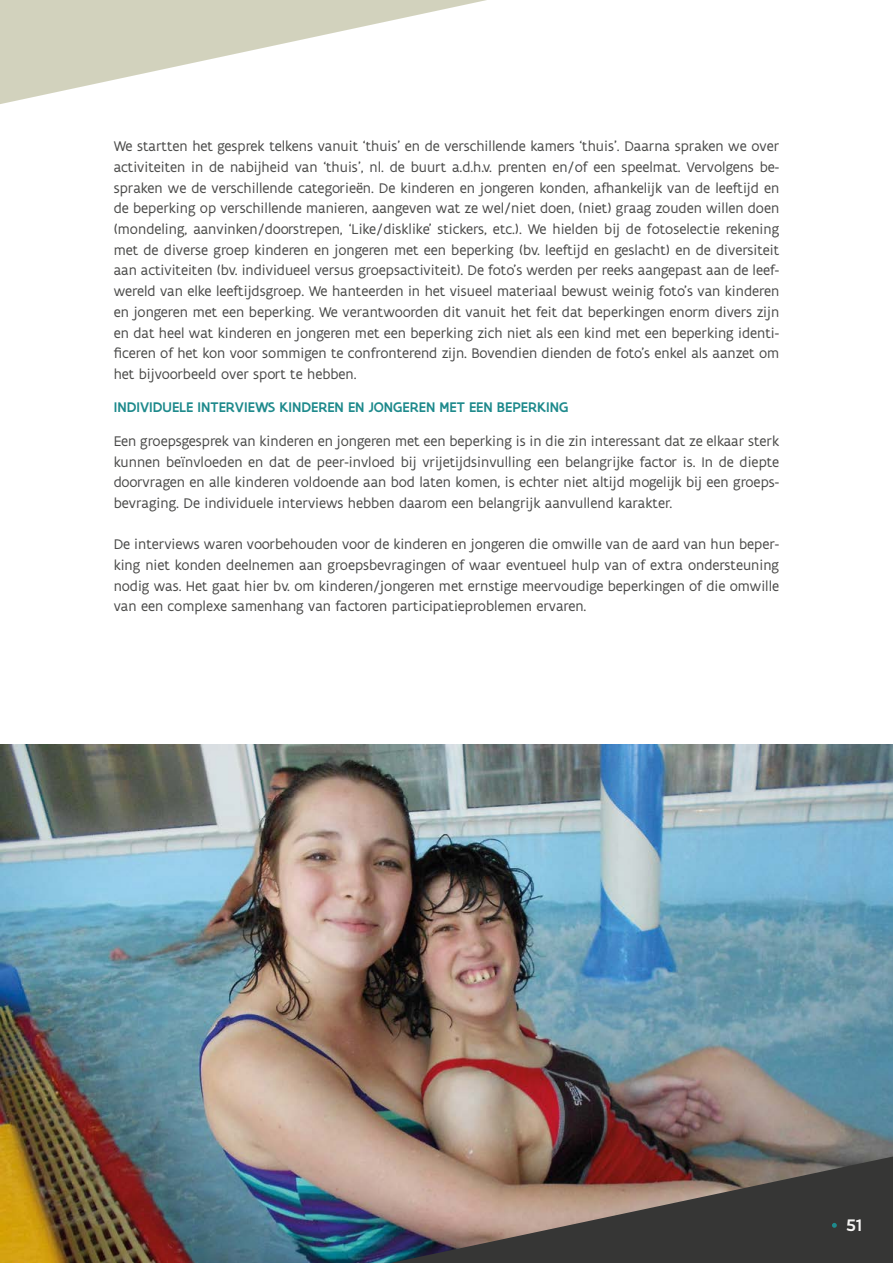
<style>
.page{position:relative;width:893px;height:1263px;background:#fff}
.page>*{position:absolute;margin:0;border:0;box-sizing:border-box;transform-origin:0 0}
.t1{font:500 18px "Flanders Art Sans";color:#f6f5f3}
.Tekst{font:15px/20.7px "Flanders Art Sans";color:#4a4a49;text-align:justify}
.Tekst_onder_titel{font:15px/20.7px "Flanders Art Sans";color:#4a4a49;text-align:justify}
.t2{font:500 15px "Flanders Art Sans";color:#1e8a8c}
</style>
<div class="page">
<svg style="left:0;top:0;width:487px;height:104px"></svg>
<img style="left:0;top:745px;width:893px;height:518px">
<svg style="left:391px;top:1156px;width:502px;height:107px;background:#655550"></svg>
<svg style="left:832px;top:1223px;width:5px;height:5px"></svg>
<p class="Tekst" style="left:114px;top:136px;width:667px">We startten het gesprek telkens vanuit ‘thuis’ en de verschillende kamers ‘thuis’. Daarna spraken we over activiteiten in de nabijheid van ‘thuis’, nl. de buurt a.d.h.v. prenten en/of een speelmat. Vervolgens be&shy;spraken we de verschillende categorieën. De kinderen en jongeren konden, afhankelijk van de leeftijd en de beperking op verschillende manieren, aangeven wat ze wel/niet doen, (niet) graag zouden willen doen (mondeling, aanvinken/doorstrepen, ‘Like/disklike’ stickers, etc.). We hielden bij de fotoselectie rekening met de diverse groep kinderen en jongeren met een beperking (bv. leeftijd en geslacht) en de diversiteit aan activiteiten (bv. individueel versus groepsactiviteit). De foto’s werden per reeks aangepast aan de leef&shy;wereld van elke leeftijdsgroep. We hanteerden in het visueel materiaal bewust weinig foto’s van kinderen en jongeren met een beperking. We verantwoorden dit vanuit het feit dat beperkingen enorm divers zijn en dat heel wat kinderen en jongeren met een beperking zich niet als een kind met een beperking identi&shy;ficeren of het kon voor sommigen te confronterend zijn. Bovendien dienden de foto’s enkel als aanzet om het bijvoorbeeld over sport te hebben.</p>
<h3 class="t2" style="left:114px;top:398px;width:456px">INDIVIDUELE INTERVIEWS KINDEREN EN JONGEREN MET EEN BEPERKING</h3>
<p class="Tekst_onder_titel" style="left:114px;top:431px;width:667px">Een groepsgesprek van kinderen en jongeren met een beperking is in die zin interessant dat ze elkaar sterk kunnen beïnvloeden en dat de peer-invloed bij vrijetijdsinvulling een belangrijke factor is. In de diepte doorvragen en alle kinderen voldoende aan bod laten komen, is echter niet altijd mogelijk bij een groeps&shy;bevraging. De individuele interviews hebben daarom een belangrijk aanvullend karakter.</p>
<p class="Tekst" style="left:114px;top:534px;width:667px">De interviews waren voorbehouden voor de kinderen en jongeren die omwille van de aard van hun beper&shy;king niet konden deelnemen aan groepsbevragingen of waar eventueel hulp van of extra ondersteuning nodig was. Het gaat hier bv. om kinderen/jongeren met ernstige meervoudige beperkingen of die omwille van een complexe samenhang van factoren participatieproblemen ervaren.</p>
<p class="t1" style="left:846px;top:1213px;width:17px">51</p>
</div>
